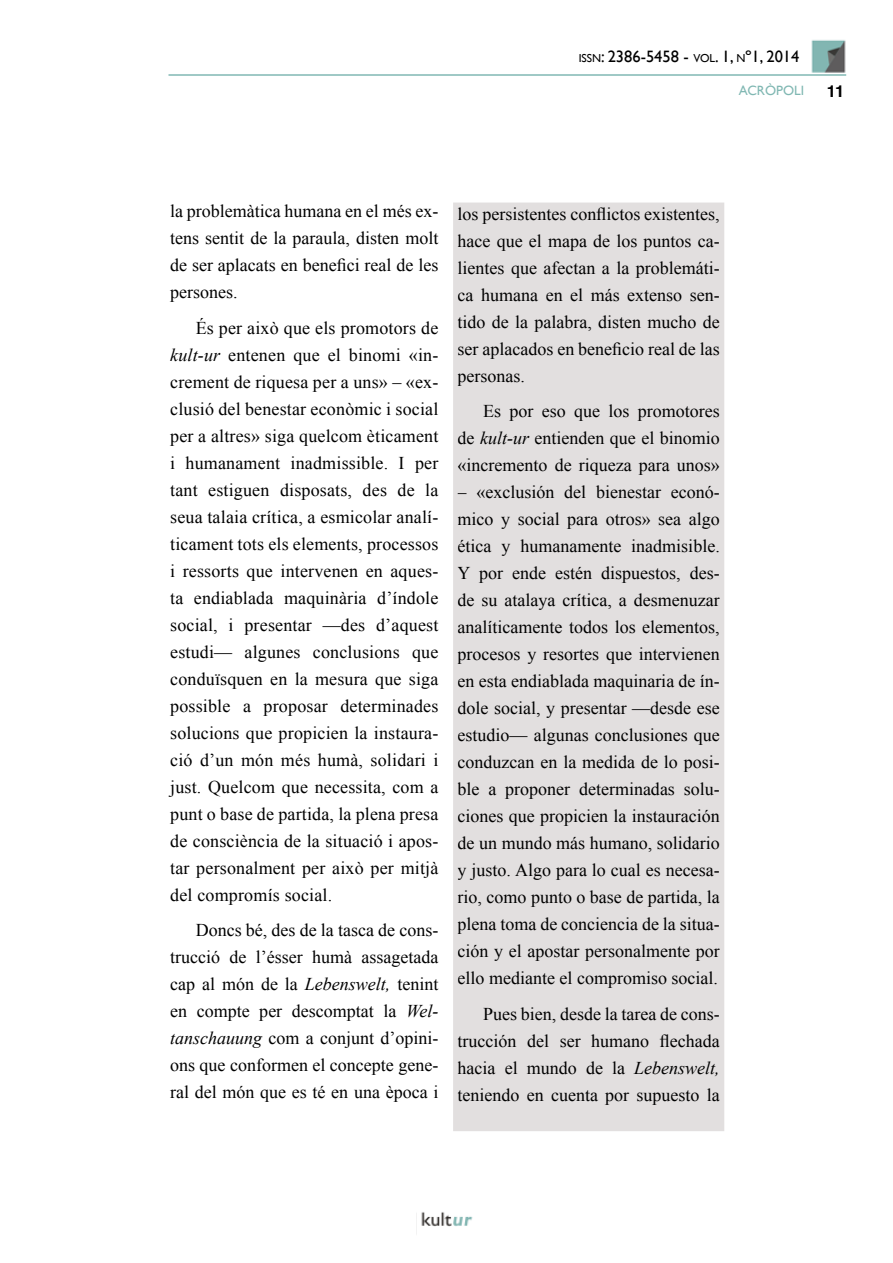
<style>
.page{position:relative;width:893px;height:1263px;background:#fff}
.page>*{position:absolute;margin:0;border:0;box-sizing:border-box;transform-origin:0 0}
.t1{font:18px/27px "Times New Roman";color:#000;text-align:justify}
.t2{font:16.5px "Gill Sans";color:#000}
.t3{font:700 16.5px "Helvetica";color:#000}
.t4{font:13.5px "Gill Sans";color:#81b8b3}
.s1{font-size:11.55px}
.s2{font-style:italic}
</style>
<div class="page">
<hr style="left:168px;top:74px;width:678px;height:2px;background:#81b8b3">
<img style="left:421px;top:1212px;width:52px;height:15px">
<img style="left:811px;top:40px;width:35px;height:33px">
<div style="left:455px;top:205px;width:267px;height:924px;background:#e2dfdf"></div>
<div style="left:453px;top:203px;width:271px;height:928px;border:4px solid #e2dfdf"></div>
<p class="t2" style="left:579px;top:47px;width:222px"><span class="s1">ISSN</span>: 2386-5458 - <span class="s1">VOL</span>. 1, <span class="s1">N</span>º1, 2014</p>
<p class="t4" style="left:739px;top:83px;width:67px">ACRÒPOLI</p>
<p class="t3" style="left:827px;top:77px;width:19px">11</p>
<p class="t1" style="left:170px;top:197px;width:270px">la problemàtica humana en el més ex&shy;tens sentit de la paraula, disten molt de ser aplacats en benefici real de les persones.</p>
<p class="t1" style="left:170px;top:314px;width:270px;text-indent:26px">És per això que els promotors de <span class="s2">kult-ur</span> entenen que el binomi «in&shy;crement de riquesa per a uns» – «ex&shy;clusió del benestar econòmic i social per a altres» siga quelcom èticament i humanament inadmissible. I per tant estiguen disposats, des de la seua talaia crítica, a esmicolar analí&shy;ticament tots els elements, processos i ressorts que intervenen en aques&shy;ta endiablada maquinària d’índole social, i presentar —des d’aquest estudi— algunes conclusions que conduïsquen en la mesura que siga possible a proposar determinades solucions que propicien la instaura&shy;ció d’un món més humà, solidari i just. Quelcom que necessita, com a punt o base de partida, la plena presa de consciència de la situació i apos&shy;tar personalment per això per mitjà del compromís social.</p>
<p class="t1" style="left:170px;top:916px;width:270px;text-indent:26px">Doncs bé, des de la tasca de cons&shy;trucció de l’ésser humà assagetada cap al món de la <span class="s2">Lebenswelt,</span> tenint en compte per descomptat la <span class="s2">Wel&shy;tanschauung</span> com a conjunt d’opini&shy;ons que conformen el concepte gene&shy;ral del món que es té en una època i</p>
<p class="t1" style="left:458px;top:200px;width:264px">los persistentes conflictos existentes, hace que el mapa de los puntos ca&shy;lientes que afectan a la problemáti&shy;ca humana en el más extenso sen&shy;tido de la palabra, disten mucho de ser aplacados en beneficio real de las personas.</p>
<p class="t1" style="left:458px;top:397px;width:264px;text-indent:26px">Es por eso que los promotores de <span class="s2">kult-ur</span> entienden que el binomio «incremento de riqueza para unos»</p>
<p class="t1" style="left:458px;top:478px;width:264px">– «exclusión del bienestar econó&shy;mico y social para otros» sea algo ética y humanamente inadmisible.<br>Y por ende estén dispuestos, des&shy;de su atalaya crítica, a desmenuzar analíticamente todos los elementos, procesos y resortes que intervienen en esta endiablada maquinaria de ín&shy;dole social, y presentar —desde ese estudio— algunas conclusiones que conduzcan en la medida de lo posi&shy;ble a proponer determinadas solu&shy;ciones que propicien la instauración de un mundo más humano, solidario y justo. Algo para lo cual es necesa&shy;rio, como punto o base de partida, la plena toma de conciencia de la situa&shy;ción y el apostar personalmente por ello mediante el compromiso social.</p>
<p class="t1" style="left:458px;top:1000px;width:264px;text-indent:26px">Pues bien, desde la tarea de cons&shy;trucción del ser humano flechada hacia el mundo de la <span class="s2">Lebenswelt, </span>teniendo en cuenta por supuesto la</p>
</div>
